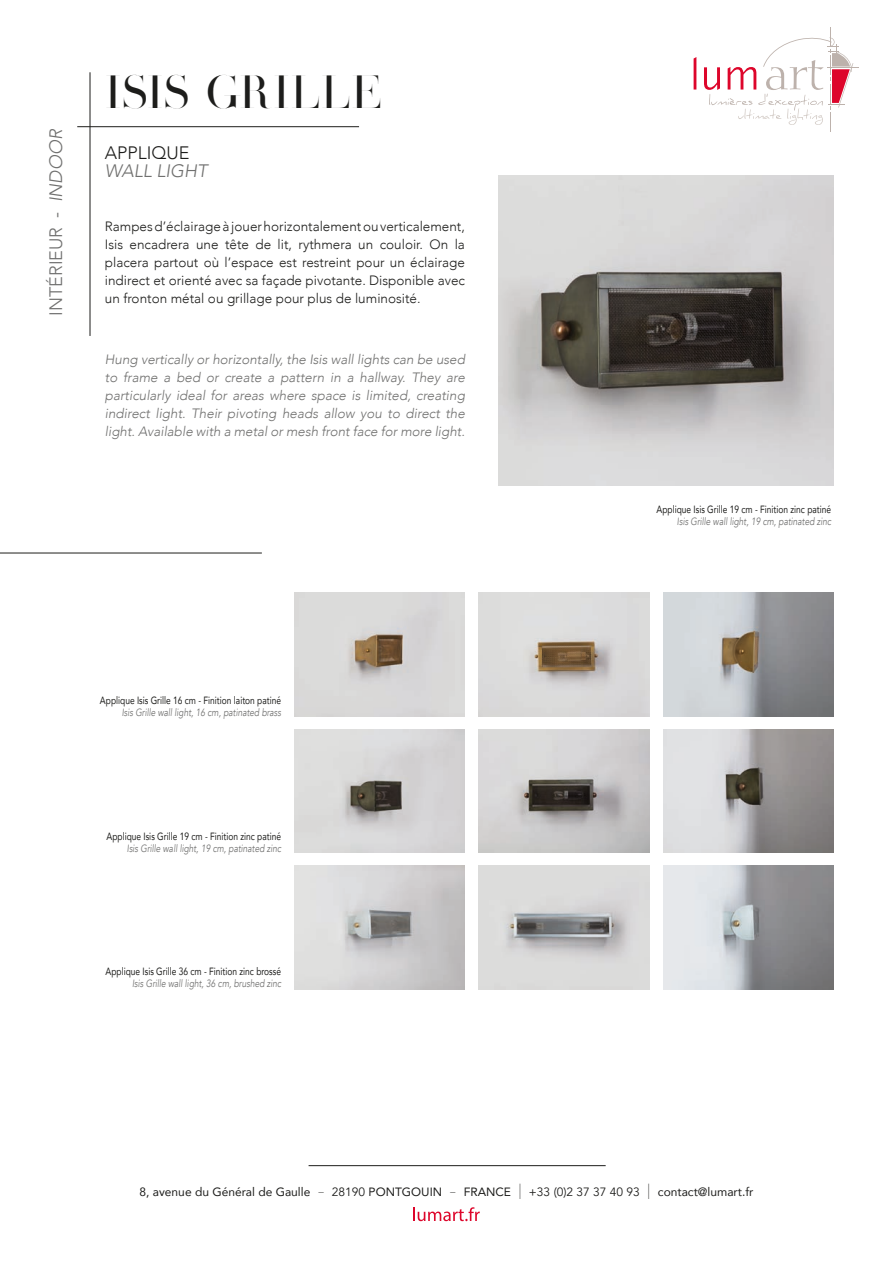
<style>
.page{position:relative;width:893px;height:1263px;background:#fff}
.page>*{position:absolute;margin:0;border:0;box-sizing:border-box;transform-origin:0 0}
.t1{font:46.5px "Henri Didot";letter-spacing:.02em;color:#1d1d1b}
.t2{font:300 18px "Avenir";color:#70706f}
.t3{font:italic 300 18px "Avenir";color:#70706f}
.t4{font:300 18px "Avenir";color:#1d1d1b}
.t5{font:italic 300 13.5px/18px "Avenir";color:#70706f;text-align:justify}
.t6{font:300 13.5px/18px "Avenir";color:#1d1d1b;text-align:justify}
.t7{font:12px "Avenir";color:#1d1d1b}
.t8{font:10.5px "Avenir";color:#1d1d1b;scale:.8 1}
.t9{font:italic 10.5px "Avenir";color:#70706f;scale:.8 1}
.s1{font-style:italic}
.s2{font-family:"Gotham";font-weight:100;font-size:21px}
.s3{font-style:inherit}
</style>
<div class="page">
<hr style="left:77px;top:126px;width:282px;height:1px;background:#1d1d1b">
<hr style="left:309px;top:1165px;width:297px;height:1px;background:#1d1d1b">
<hr style="left:90px;top:72px;width:1px;height:264px;background:#1d1d1b">
<hr style="left:827px;top:68px;width:31px;height:1px;background:#bdb2ac">
<svg style="left:694px;top:57px;width:2px;height:33px"></svg>
<svg style="left:704px;top:27px;width:149px;height:105px"></svg>
<svg style="left:413px;top:1207px;width:67px;height:14px"></svg>
<img style="left:479px;top:592px;width:170px;height:124px">
<img style="left:479px;top:866px;width:170px;height:123px">
<img style="left:479px;top:729px;width:170px;height:124px">
<img style="left:663px;top:592px;width:170px;height:124px">
<img style="left:663px;top:866px;width:170px;height:123px">
<img style="left:663px;top:729px;width:170px;height:124px">
<img style="left:295px;top:592px;width:170px;height:124px">
<img style="left:295px;top:866px;width:170px;height:123px">
<img style="left:295px;top:729px;width:170px;height:124px">
<img style="left:499px;top:176px;width:334px;height:310px">
<hr style="left:0;top:553px;width:262px;height:1px;background:#1d1d1b">
<p class="t2" style="left:45px;top:316px;width:188px;rotate:-90deg">INTÉRIEUR - <span class="s1">INDOOR</span></p>
<p class="t1" style="left:105px;top:62px;width:278px">ISIS GRILLE</p>
<p class="t4" style="left:105px;top:142px;width:86px">APPLIQUE</p>
<p class="t3" style="left:105px;top:160px;width:104px">WALL LIGHT</p>
<p class="t6" style="left:105px;top:218px;width:362px">Rampes d’éclairage à jouer horizontalement ou verticalement, Isis encadrera une tête de lit, rythmera un couloir. On la placera partout où l’espace est restreint pour un éclairage indirect et orienté avec sa façade pivotante. Disponible avec un fronton métal ou grillage pour plus de luminosité.</p>
<p class="t5" style="left:105px;top:350px;width:362px">Hung vertically or horizontally, the Isis wall lights can be used to frame a bed or create a pattern in a hallway. They are particularly ideal for areas where space is limited, creating indirect light. Their pivoting heads allow you to direct the light. Available with a metal or mesh front face for more light.</p>
<p class="t8" style="left:100px;top:692px;width:228px">Applique Isis Grille 16 cm - Finition laiton patiné</p>
<p class="t9" style="left:122px;top:706px;width:201px">Isis Grille wall light, 16 cm, patinated brass</p>
<p class="t8" style="left:107px;top:828px;width:220px">Applique Isis Grille 19 cm - Finition zinc patiné</p>
<p class="t9" style="left:127px;top:842px;width:194px">Isis Grille wall light, 19 cm, patinated zinc</p>
<p class="t8" style="left:106px;top:963px;width:221px">Applique Isis Grille 36 cm - Finition zinc brossé</p>
<p class="t9" style="left:132px;top:977px;width:188px">Isis Grille wall light, 36 cm, brushed zinc</p>
<p class="t8" style="left:657px;top:501px;width:220px">Applique Isis Grille 19 cm - Finition zinc patiné</p>
<p class="t9" style="left:677px;top:515px;width:194px">Isis Grille wall light, 19 cm, patinated zinc</p>
<p class="t7" style="left:140px;top:1182px;width:615px">8, avenue du Général de Gaulle <span class="s2">-</span> <span class="s3">28190</span> PONTGOUIN <span class="s2">-</span> FRANCE <span class="s2">l</span> +<span class="s3">33 (0)2 37 37 40 93</span> <span class="s2">l</span> contact@lumart.fr</p>
</div>
